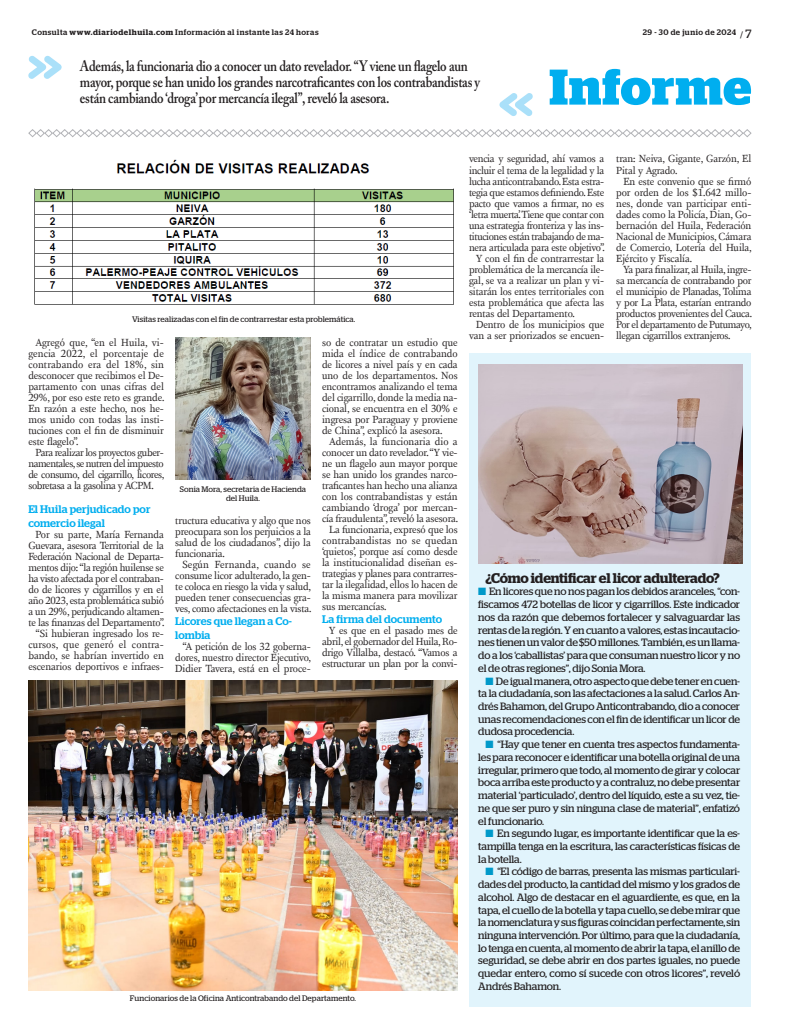
<style>
.page{position:relative;width:794px;height:1035px;background:#fff}
.page>*{position:absolute;margin:0;border:0;box-sizing:border-box;transform-origin:0 0}
.t1{font:700 50px "Stag";letter-spacing:.015em;color:#00aeef}
.DESTACADO_ARRIBA{font:600 15px/16px "Adobe Caslon Pro";letter-spacing:-.02em;color:#231f20;scale:.85 1}
.TEXTO{font:600 14px "Stag";letter-spacing:-.015em;color:#231f20}
.INTERTITULO_FDS{font:500 11px/13.7px "Stag";letter-spacing:.01em;color:#00aeef}
.TEXTO-2{font:10.6px/11px "New Fournier BP";letter-spacing:-.015em;color:#231f20;text-align:justify}
.TEXTO-3{font:10.6px/12.7px "Stag";letter-spacing:-.01em;color:#231f20;text-align:justify}
.t2{font:9px "Stag";color:#231f20}
.PIE_DE_FOTO{font:8px/9px "Stag";letter-spacing:.01em;color:#231f20;text-align:center}
.t3{font:500 8px "Stag";letter-spacing:.06em;color:#231f20}
.s1{font-weight:600}
.s2{font-size:12px}
.s3{color:#0099c9}
</style>
<div class="page">
<div style="left:469px;top:353px;width:282px;height:653px;background:#e1f4fc"></div>
<svg style="left:28px;top:129px;width:724px;height:8px"></svg>
<svg style="left:28px;top:55px;width:34px;height:24px"></svg>
<svg style="left:499px;top:93px;width:34px;height:23px"></svg>
<img style="left:34px;top:159px;width:420px;height:146px">
<img style="left:175px;top:338px;width:136px;height:142px">
<img style="left:28px;top:681px;width:430px;height:309px">
<img style="left:478px;top:364px;width:264px;height:199px">
<p class="t3" style="left:32px;top:27px;width:288px">Consulta <span class="s1">www.diariodelhuila.com</span> Información al instante las 24 horas</p>
<p class="DESTACADO_ARRIBA" style="left:80px;top:57px;width:472px">Además, la funcionaria dio a conocer un dato revelador. “Y viene un flagelo aun mayor, porque se han unido los grandes narcotraficantes con los contrabandistas y están cambiando ‘droga’ por mercancía ilegal”, reveló la asesora.</p>
<p class="t3" style="left:643px;top:27px;width:95px">29 - 30 de junio de 2024</p>
<p class="t2" style="left:740px;top:30px;width:13px">/<span class="s2">7</span></p>
<p class="t1" style="left:549px;top:58px;width:204px">Informe</p>
<p class="PIE_DE_FOTO" style="left:132px;top:315px;width:225px">Visitas realizadas con el fin de contrarrestar esta problemática.</p>
<p class="TEXTO-2" style="left:28px;top:336px;width:138px;text-indent:7px">Agregó que, “en el Huila, vi&shy;gencia 2022, el porcentaje de contrabando era del 18%, sin desconocer que recibimos el De&shy;partamento con unas cifras del 29%, por eso este reto es grande.<br>En razón a este hecho, nos he&shy;mos unido con todas las insti&shy;tuciones con el fin de disminuir este flagelo”.</p>
<p class="TEXTO-2" style="left:28px;top:446px;width:138px;text-indent:7px">Para realizar los proyectos guber&shy;namentales, se nutren del impuesto de consumo, del cigarrillo, licores, sobretasa a la gasolina y ACPM.</p>
<p class="INTERTITULO_FDS" style="left:28px;top:502px;width:124px">El Huila perjudicado por comercio ilegal</p>
<p class="TEXTO-2" style="left:28px;top:529px;width:138px;text-indent:7px">Por su parte, María Fernanda Guevara, asesora Territorial de la Federación Nacional de Departa&shy;mentos dijo: “la región huilense se ha visto afectada por el contraban&shy;do de licores y cigarrillos y en el año 2023, esta problemática subió a un 29%, perjudicando altamen&shy;te las finanzas del Departamento”.</p>
<p class="TEXTO-2" style="left:28px;top:628px;width:137px;text-indent:7px">“Si hubieran ingresado los re&shy;cursos, que generó el contra&shy;bando, se habrían invertido en escenarios deportivos e infraes-</p>
<p class="PIE_DE_FOTO" style="left:180px;top:485px;width:128px">Sonia Mora, secretaria de Hacienda del Huila.</p>
<p class="TEXTO-2" style="left:175px;top:514px;width:137px">tructura educativa y algo que nos preocupara son los perjuicios a la salud de los ciudadanos”, dijo la funcionaria.</p>
<p class="TEXTO-2" style="left:175px;top:558px;width:138px;text-indent:7px">Según Fernanda, cuando se consume licor adulterado, la gen&shy;te coloca en riesgo la vida y salud, pueden tener consecuencias gra&shy;ves, como afectaciones en la vista.</p>
<p class="INTERTITULO_FDS" style="left:175px;top:614px;width:118px">Licores que llegan a Co&shy;lombia</p>
<p class="TEXTO-2" style="left:175px;top:641px;width:138px;text-indent:7px">“A petición de los 32 goberna&shy;dores, nuestro director Ejecutivo, Didier Tavera, está en el proce-</p>
<p class="TEXTO-2" style="left:322px;top:336px;width:137px">so de contratar un estudio que mida el índice de contrabando de licores a nivel país y en cada uno de los departamentos. Nos encontramos analizando el tema del cigarrillo, donde la media na&shy;cional, se encuentra en el 30% e ingresa por Paraguay y proviene de China”, explicó la asesora.</p>
<p class="TEXTO-2" style="left:322px;top:435px;width:137px;text-indent:7px">Además, la funcionaria dio a conocer un dato revelador. “Y vie&shy;ne un flagelo aun mayor porque se han unido los grandes narco&shy;traficantes han hecho una alianza con los contrabandistas y están cambiando ‘droga’ por mercan&shy;cía fraudulenta”, reveló la asesora.</p>
<p class="TEXTO-2" style="left:322px;top:523px;width:137px;text-indent:7px">La funcionaria, expresó que los contrabandistas no se quedan ‘quietos’, porque así como desde la institucionalidad diseñan es&shy;trategias y planes para contrarres&shy;tar la ilegalidad, ellos lo hacen de la misma manera para movilizar sus mercancías.</p>
<p class="INTERTITULO_FDS" style="left:322px;top:612px;width:122px">La firma del documento</p>
<p class="TEXTO-2" style="left:322px;top:625px;width:137px;text-indent:7px">Y es que en el pasado mes de abril, el gobernador del Huila, Ro&shy;drigo Villalba, destacó. “Vamos a estructurar un plan por la convi-</p>
<p class="PIE_DE_FOTO" style="left:130px;top:993px;width:228px">Funcionarios de la Oficina Anticontrabando del Departamento.</p>
<p class="TEXTO-2" style="left:469px;top:153px;width:137px">vencia y seguridad, ahí vamos a incluir el tema de la legalidad y la lucha anticontrabando. Esta estra&shy;tegia que estamos definiendo. Este pacto que vamos a firmar, no es ‘letra muerta’. Tiene que contar con una estrategia fronteriza y las ins&shy;tituciones están trabajando de ma&shy;nera articulada para este objetivo”.</p>
<p class="TEXTO-2" style="left:469px;top:252px;width:137px;text-indent:7px">Y con el fin de contrarrestar la problemática de la mercancía ile&shy;gal, se va a realizar un plan y vi&shy;sitarán los entes territoriales con esta problemática que afecta las rentas del Departamento.</p>
<p class="TEXTO-2" style="left:469px;top:318px;width:137px;text-align:right">Dentro de los municipios que van a ser priorizados se encuen-</p>
<p class="TEXTO-2" style="left:616px;top:153px;width:137px">tran: Neiva, Gigante, Garzón, El<br>Pital y Agrado.</p>
<p class="TEXTO-2" style="left:616px;top:175px;width:137px;text-indent:7px">En este convenio que se firmó por orden de los $1.642 millo&shy;nes, donde van participar enti&shy;dades como la Policía, Dian, Go&shy;bernación del Huila, Federación Nacional de Municipios, Cámara de Comercio, Lotería del Huila, Ejército y Fiscalía.</p>
<p class="TEXTO-2" style="left:616px;top:263px;width:137px;text-indent:7px">Ya para finalizar, al Huila, ingre&shy;sa mercancía de contrabando por el municipio de Planadas, Tolima y por La Plata, estarían entrando productos provenientes del Cauca.<br>Por el departamento de Putumayo, llegan cigarrillos extranjeros.</p>
<p class="TEXTO" style="left:485px;top:569px;width:236px">¿Cómo identificar el licor adulterado?</p>
<p class="TEXTO-3" style="left:478px;top:585px;width:263px"><span class="s3">■</span> En licores que no nos pagan los debidos aranceles, “con&shy;fiscamos 472 botellas de licor y cigarrillos. Este indicador nos da razón que debemos fortalecer y salvaguardar las rentas de la región. Y en cuanto a valores, estas incautacio&shy;nes tienen un valor de $50 millones. También, es un llama&shy;do a los ‘caballistas’ para que consuman nuestro licor y no el de otras regiones”, dijo Sonia Mora.</p>
<p class="TEXTO-3" style="left:478px;top:674px;width:263px;text-indent:7px"><span class="s3">■</span> De igual manera, otro aspecto que debe tener en cuen&shy;ta la ciudadanía, son las afectaciones a la salud. Carlos An&shy;drés Bahamon, del Grupo Anticontrabando, dio a conocer unas recomendaciones con el fin de identificar un licor de dudosa procedencia.</p>
<p class="TEXTO-3" style="left:478px;top:738px;width:263px;text-indent:7px"><span class="s3">■</span> “Hay que tener en cuenta tres aspectos fundamenta&shy;les para reconocer e identificar una botella original de una irregular, primero que todo, al momento de girar y colocar boca arriba este producto y a contraluz, no debe presentar material ‘particulado’, dentro del líquido, este a su vez, tie&shy;ne que ser puro y sin ninguna clase de material”, enfatizó el funcionario.</p>
<p class="TEXTO-3" style="left:478px;top:827px;width:263px;text-indent:7px"><span class="s3">■</span> En segundo lugar, es importante identificar que la es&shy;tampilla tenga en la escritura, las características físicas de la botella.</p>
<p class="TEXTO-3" style="left:478px;top:865px;width:263px;text-indent:7px"><span class="s3">■</span> “El código de barras, presenta las mismas particulari&shy;dades del producto, la cantidad del mismo y los grados de alcohol. Algo de destacar en el aguardiente, es que, en la tapa, el cuello de la botella y tapa cuello, se debe mirar que la nomenclatura y sus figuras coincidan perfectamente, sin ninguna intervención. Por último, para que la ciudadanía, lo tenga en cuenta, al momento de abrir la tapa, el anillo de seguridad, se debe abrir en dos partes iguales, no puede quedar entero, como sí sucede con otros licores”, reveló Andrés Bahamon.</p>
</div>
